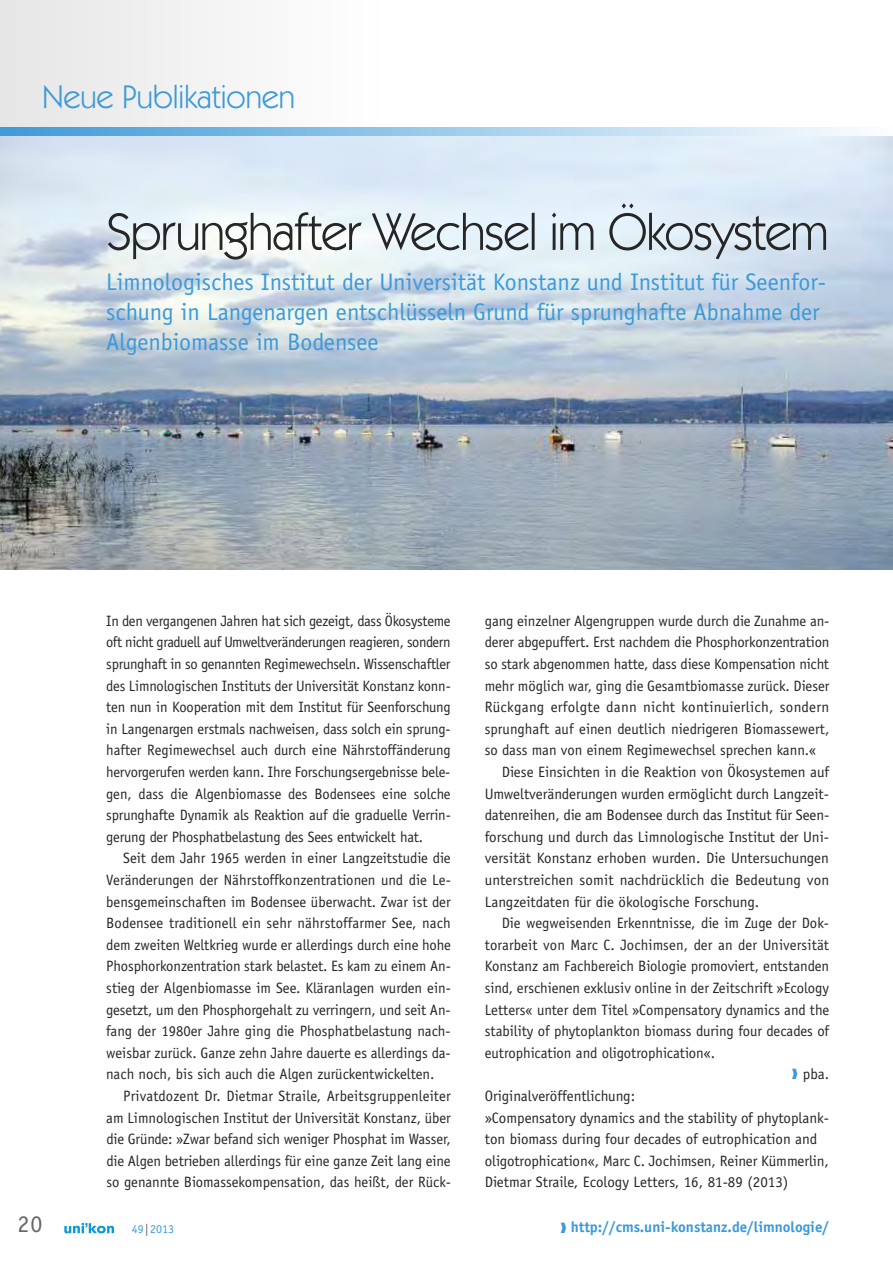
<style>
.page{position:relative;width:893px;height:1263px;background:#fff}
.page>*{position:absolute;margin:0;border:0;box-sizing:border-box;transform-origin:0 0}
.t1{font:52.5px "Kabel IT Cby BT";letter-spacing:-.015em;color:#272627}
.t2{font:33px "Kabel IT Cby BT";color:#3c9ad8}
.t3{font:24px/30px "Officina Sans";color:#3c9ad8}
.t4{font:24px "Officina Sans";color:#686768}
.t5{font:15px/21.6px "Officina Sans";color:#272627;text-align:justify}
.t6{font:15px "Officina Sans";letter-spacing:.02em;color:#272627}
.t7{font:700 15px "Officina Sans";color:#3c9ad8}
.t8{font:12px "Officina Sans";color:#3c9ad8}
.s1{font-family:"Kabel IT Cby BT";font-weight:500;color:#686768}
.s2{color:#3c9ad8}
</style>
<div class="page">
<div style="left:0;top:0;width:383px;height:132px;background:#f2f2f2"></div>
<svg style="left:0;top:128px;width:854px;height:8px;background:#99caea"></svg>
<svg style="left:64px;top:1223px;width:50px;height:10px"></svg>
<img style="left:0;top:136px;width:893px;height:434px">
<h2 class="t2" style="left:43px;top:86px;width:254px">Neue Publikationen</h2>
<h1 class="t1" style="left:106px;top:214px;width:724px">Sprunghafter Wechsel im Ökosystem</h1>
<h3 class="t3" style="left:106px;top:268px;width:722px">Limnologisches Institut der Universität Konstanz und Institut für Seenfor&shy;schung in Langenargen entschlüsseln Grund für sprunghafte Abnahme der<br>Algenbiomasse im Bodensee</h3>
<p class="t5" style="left:106px;top:611px;width:346px">In den vergangenen Jahren hat sich gezeigt, dass Ökosysteme oft nicht graduell auf Umweltveränderungen reagieren, sondern sprunghaft in so genannten Regimewechseln. Wissenschaftler des Limnologischen Instituts der Universität Konstanz konn&shy;ten nun in Kooperation mit dem Institut für Seenforschung in Langenargen erstmals nachweisen, dass solch ein sprung&shy;hafter Regimewechsel auch durch eine Nährstoffänderung hervorgerufen werden kann. Ihre Forschungsergebnisse bele&shy;gen, dass die Algenbiomasse des Bodensees eine solche sprunghafte Dynamik als Reaktion auf die graduelle Verrin&shy;gerung der Phosphatbelastung des Sees entwickelt hat.</p>
<p class="t5" style="left:106px;top:849px;width:346px;text-indent:17px">Seit dem Jahr 1965 werden in einer Langzeitstudie die Veränderungen der Nährstoffkonzentrationen und die Le&shy;bensgemeinschaften im Bodensee überwacht. Zwar ist der Bodensee traditionell ein sehr nährstoffarmer See, nach dem zweiten Weltkrieg wurde er allerdings durch eine hohe Phosphorkonzentration stark belastet. Es kam zu einem An&shy;stieg der Algenbiomasse im See. Kläranlagen wurden ein&shy;gesetzt, um den Phosphorgehalt zu verringern, und seit An&shy;fang der 1980er Jahre ging die Phosphatbelastung nach&shy;weisbar zurück. Ganze zehn Jahre dauerte es allerdings da&shy;nach noch, bis sich auch die Algen zurückentwickelten.</p>
<p class="t5" style="left:106px;top:1086px;width:346px;text-indent:17px">Privatdozent Dr. Dietmar Straile, Arbeitsgruppenleiter am Limnologischen Institut der Universität Konstanz, über die Gründe: »Zwar befand sich weniger Phosphat im Wasser, die Algen betrieben allerdings für eine ganze Zeit lang eine so genannte Biomassekompensation, das heißt, der Rück-</p>
<h3 class="t4" style="left:18px;top:1215px;width:26px">20</h3>
<p class="t8" style="left:132px;top:1224px;width:44px">49<span class="s1">|</span>2013</p>
<p class="t5" style="left:485px;top:611px;width:346px">gang einzelner Algengruppen wurde durch die Zunahme an-</p>
<p class="t5" style="left:485px;top:633px;width:346px">derer abgepuffert. Erst nachdem die Phosphorkonzentration</p>
<p class="t5" style="left:485px;top:654px;width:346px">so stark abgenommen hatte, dass diese Kompensation nicht</p>
<p class="t5" style="left:485px;top:676px;width:346px">mehr möglich war, ging die Gesamtbiomasse zurück. Dieser</p>
<p class="t6" style="left:485px;top:701px;width:346px">Rückgang erfolgte dann nicht kontinuierlich, sondern</p>
<p class="t5" style="left:485px;top:719px;width:346px">sprunghaft auf einen deutlich niedrigeren Biomassewert,</p>
<p class="t5" style="left:485px;top:741px;width:333px">so dass man von einem Regimewechsel sprechen kann.«</p>
<p class="t5" style="left:502px;top:762px;width:329px">Diese Einsichten in die Reaktion von Ökosystemen auf</p>
<p class="t5" style="left:485px;top:784px;width:346px">Umweltveränderungen wurden ermöglicht durch Langzeit-</p>
<p class="t5" style="left:485px;top:805px;width:346px">datenreihen, die am Bodensee durch das Institut für Seen-</p>
<p class="t5" style="left:485px;top:827px;width:346px">forschung und durch das Limnologische Institut der Uni-</p>
<p class="t5" style="left:485px;top:849px;width:346px">versität Konstanz erhoben wurden. Die Untersuchungen</p>
<p class="t5" style="left:485px;top:870px;width:346px">unterstreichen somit nachdrücklich die Bedeutung von</p>
<p class="t5" style="left:485px;top:892px;width:276px">Langzeitdaten für die ökologische Forschung.</p>
<p class="t5" style="left:502px;top:913px;width:329px">Die wegweisenden Erkenntnisse, die im Zuge der Dok-</p>
<p class="t5" style="left:485px;top:935px;width:346px">torarbeit von Marc C. Jochimsen, der an der Universität</p>
<p class="t5" style="left:485px;top:957px;width:346px">Konstanz am Fachbereich Biologie promoviert, entstanden</p>
<p class="t5" style="left:485px;top:978px;width:346px">sind, erschienen exklusiv online in der Zeitschrift »Ecology</p>
<p class="t5" style="left:485px;top:1000px;width:346px">Letters« unter dem Titel »Compensatory dynamics and the</p>
<p class="t5" style="left:485px;top:1021px;width:346px">stability of phytoplankton biomass during four decades of</p>
<p class="t5" style="left:485px;top:1043px;width:232px">eutrophication and oligotrophication«.</p>
<p class="t5" style="left:792px;top:1065px;width:39px"><span class="s2">❱</span> pba.</p>
<p class="t5" style="left:485px;top:1086px;width:152px">Originalveröffentlichung:</p>
<p class="t5" style="left:485px;top:1108px;width:346px">»Compensatory dynamics and the stability of phytoplank-</p>
<p class="t5" style="left:485px;top:1129px;width:334px">ton biomass during four decades of eutrophication and</p>
<p class="t5" style="left:485px;top:1151px;width:346px">oligotrophication«, Marc C. Jochimsen, Reiner Kümmerlin,</p>
<p class="t5" style="left:485px;top:1173px;width:305px">Dietmar Straile, Ecology Letters, 16, 81-89 (2013)</p>
<p class="t7" style="left:560px;top:1221px;width:270px">❱ http://cms.uni-konstanz.de/limnologie/</p>
</div>
